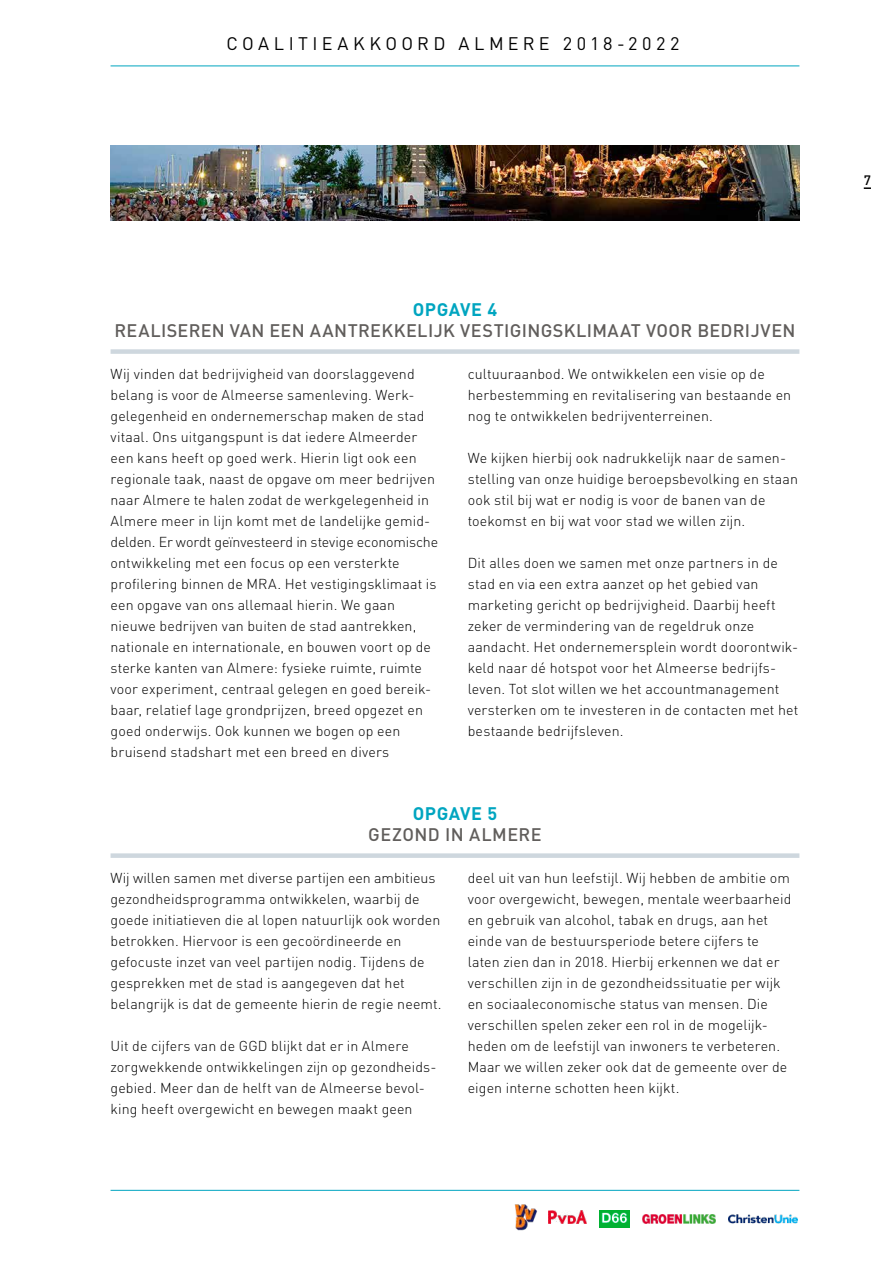
<style>
.page{position:relative;width:893px;height:1263px;background:#fff}
.page>*{position:absolute;margin:0;border:0;box-sizing:border-box;transform-origin:0 0}
.t1{font:500 18px "DIN";letter-spacing:.02em;color:#615e5c}
.t2{font:18px "DIN";letter-spacing:.25em;color:#000}
.t3{font:700 18px "DIN";letter-spacing:.03em;color:#00a5c0}
.t4{font:300 14.25px/21px "DIN";letter-spacing:.005em;color:#000}
.t5{font:500 13.5px "DIN";color:#000}
</style>
<div class="page">
<svg style="left:864px;top:187px;width:7px;height:2px"></svg>
<hr style="left:111px;top:66px;width:688px;height:1px;background:#00a5c0">
<hr style="left:111px;top:1190px;width:688px;height:1px;background:#00a5c0">
<img style="left:548px;top:1211px;width:38px;height:12px">
<img style="left:514px;top:1204px;width:23px;height:27px">
<img style="left:643px;top:1215px;width:73px;height:8px">
<img style="left:729px;top:1214px;width:68px;height:10px">
<img style="left:599px;top:1211px;width:31px;height:17px">
<div style="left:111px;top:349px;width:688px;height:5px;background:#ced7de"></div>
<div style="left:111px;top:853px;width:688px;height:5px;background:#ced7de"></div>
<img style="left:111px;top:146px;width:688px;height:75px">
<p class="t2" style="left:226px;top:33px;width:455px">COALITIEAKKOORD ALMERE 2018-2022</p>
<p class="t3" style="left:413px;top:297px;width:86px">OPGAVE 4</p>
<p class="t1" style="left:115px;top:318px;width:682px">REALISEREN VAN EEN AANTREKKELIJK VESTIGINGSKLIMAAT VOOR BEDRIJVEN</p>
<p class="t4" style="left:111px;top:363px;width:329px">Wij vinden dat bedrijvigheid van doorslaggevend belang is voor de Almeerse samenleving. Werk&shy;gelegenheid en ondernemerschap maken de stad vitaal. Ons uitgangspunt is dat iedere Almeerder een kans heeft op goed werk. Hierin ligt ook een regionale taak, naast de opgave om meer bedrijven naar Almere te halen zodat de werkgelegenheid in Almere meer in lijn komt met de landelijke gemid&shy;delden. Er wordt geïnvesteerd in stevige economische ontwikkeling met een focus op een versterkte profilering binnen de MRA. Het vestigingsklimaat is een opgave van ons allemaal hierin. We gaan nieuwe bedrijven van buiten de stad aantrekken, nationale en internationale, en bouwen voort op de sterke kanten van Almere: fysieke ruimte, ruimte voor experiment, centraal gelegen en goed bereik&shy;baar, relatief lage grondprijzen, breed opgezet en goed onderwijs. Ook kunnen we bogen op een bruisend stadshart met een breed en divers</p>
<p class="t4" style="left:468px;top:363px;width:325px">cultuuraanbod. We ontwikkelen een visie op de herbestemming en revitalisering van bestaande en nog te ontwikkelen bedrijventerreinen.</p>
<p class="t4" style="left:468px;top:447px;width:332px">We kijken hierbij ook nadrukkelijk naar de samen&shy;stelling van onze huidige beroepsbevolking en staan ook stil bij wat er nodig is voor de banen van de toekomst en bij wat voor stad we willen zijn.</p>
<p class="t4" style="left:468px;top:552px;width:332px">Dit alles doen we samen met onze partners in de stad en via een extra aanzet op het gebied van marketing gericht op bedrijvigheid. Daarbij heeft zeker de vermindering van de regeldruk onze aandacht. Het ondernemersplein wordt doorontwik&shy;keld naar dé hotspot voor het Almeerse bedrijfs&shy;leven. Tot slot willen we het accountmanagement versterken om te investeren in de contacten met het bestaande bedrijfsleven.</p>
<p class="t3" style="left:413px;top:801px;width:86px">OPGAVE 5</p>
<p class="t1" style="left:368px;top:822px;width:175px">GEZOND IN ALMERE</p>
<p class="t4" style="left:111px;top:867px;width:332px">Wij willen samen met diverse partijen een ambitieus gezondheidsprogramma ontwikkelen, waarbij de goede initiatieven die al lopen natuurlijk ook worden betrokken. Hiervoor is een gecoördineerde en gefocuste inzet van veel partijen nodig. Tijdens de gesprekken met de stad is aangegeven dat het belangrijk is dat de gemeente hierin de regie neemt.</p>
<p class="t4" style="left:111px;top:1035px;width:327px">Uit de cijfers van de GGD blijkt dat er in Almere zorgwekkende ontwikkelingen zijn op gezondheids&shy;gebied. Meer dan de helft van de Almeerse bevol&shy;king heeft overgewicht en bewegen maakt geen</p>
<p class="t4" style="left:468px;top:867px;width:325px">deel uit van hun leefstijl. Wij hebben de ambitie om voor overgewicht, bewegen, mentale weerbaarheid en gebruik van alcohol, tabak en drugs, aan het einde van de bestuursperiode betere cijfers te laten zien dan in 2018. Hierbij erkennen we dat er verschillen zijn in de gezondheidssituatie per wijk en sociaaleconomische status van mensen. Die verschillen spelen zeker een rol in de mogelijk&shy;heden om de leefstijl van inwoners te verbeteren.<br>Maar we willen zeker ook dat de gemeente over de eigen interne schotten heen kijkt.</p>
<p class="t5" style="left:864px;top:171px;width:9px">7</p>
</div>
